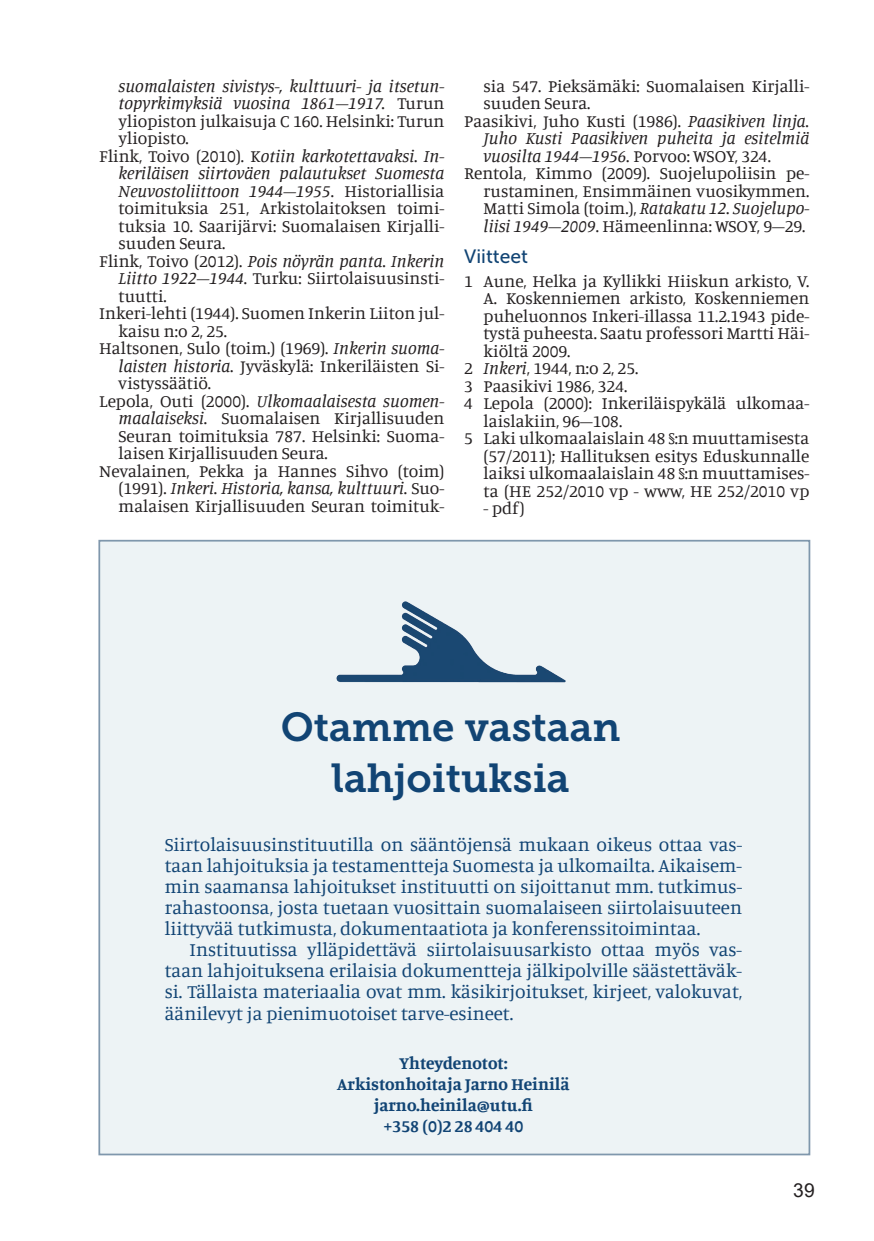
<style>
.page{position:relative;width:874px;height:1241px;background:#fff}
.page>*{position:absolute;margin:0;border:0;box-sizing:border-box;transform-origin:0 0}
.t1{font:40.25px/50.8px "Museo Slab 700";color:#114474;text-align:center}
.t2{font:19.25px/21px "Manuale";color:#114474;text-align:justify}
.t3{font:19.25px "Museo Sans 500";color:#114474}
.t4{font:19.25px "Arial";color:#231f20}
.t5{font:17.5px "Manuale";color:#231f20}
.t6{font:italic 17.5px "Manuale";color:#231f20}
.t7{font:700 17.5px/21px "Manuale";color:#114474;text-align:center}
.s1{font-style:normal}
.s2{font-style:italic}
</style>
<div class="page">
<div style="left:98px;top:539px;width:711px;height:616px;background:#edf3f5;border:2px solid #7f97ac"></div>
<img style="left:336px;top:601px;width:230px;height:82px">
<p class="t6" style="left:118px;top:74px;width:327px">suomalaisten sivistys-, kulttuuri- ja itsetun-</p>
<p class="t6" style="left:118px;top:92px;width:327px">topyrkimyksiä vuosina 1861–1917. <span class="s1">Turun</span></p>
<p class="t5" style="left:118px;top:109px;width:327px">yliopiston julkaisuja C 160. Helsinki: Turun</p>
<p class="t5" style="left:118px;top:127px;width:72px">yliopisto.</p>
<p class="t6" style="left:99px;top:144px;width:346px"><span class="s1">Flink, Toivo (2010). K</span>otiin karkotettavaksi. In-</p>
<p class="t6" style="left:118px;top:162px;width:327px">keriläisen siirtoväen palautukset Suomesta</p>
<p class="t6" style="left:118px;top:179px;width:327px">Neuvostoliittoon 1944–1955<span class="s1">. Historiallisia</span></p>
<p class="t5" style="left:118px;top:197px;width:327px">toimituksia 251, Arkistolaitoksen toimi-</p>
<p class="t5" style="left:118px;top:214px;width:327px">tuksia 10. Saarijärvi: Suomalaisen Kirjalli-</p>
<p class="t5" style="left:118px;top:232px;width:108px">suuden Seura.</p>
<p class="t6" style="left:99px;top:249px;width:346px"><span class="s1">Flink, Toivo (2012).</span> Pois nöyrän panta. Inkerin</p>
<p class="t5" style="left:118px;top:267px;width:327px"><span class="s2">Liitto 1922–1944</span>. Turku: Siirtolaisuusinsti-</p>
<p class="t5" style="left:118px;top:284px;width:50px">tuutti.</p>
<p class="t5" style="left:99px;top:302px;width:346px">Inkeri-lehti (1944). Suomen Inkerin Liiton jul-</p>
<p class="t5" style="left:118px;top:319px;width:110px">kaisu n:o 2, 25.</p>
<p class="t5" style="left:99px;top:337px;width:346px">Haltsonen, Sulo (toim.) (1969). <span class="s2">Inkerin suoma-</span></p>
<p class="t5" style="left:118px;top:354px;width:327px"><span class="s2">laisten historia.</span> Jyväskylä: Inkeriläisten Si-</p>
<p class="t5" style="left:118px;top:372px;width:94px">vistyssäätiö.</p>
<p class="t6" style="left:99px;top:389px;width:346px"><span class="s1">Lepola, Outi (2000).</span> Ulkomaalaisesta suomen-</p>
<p class="t5" style="left:118px;top:407px;width:327px"><span class="s2">maalaiseksi.</span> Suomalaisen Kirjallisuuden</p>
<p class="t5" style="left:118px;top:424px;width:327px">Seuran toimituksia 787. Helsinki: Suoma-</p>
<p class="t5" style="left:118px;top:442px;width:211px">laisen Kirjallisuuden Seura.</p>
<p class="t5" style="left:99px;top:459px;width:346px">Nevalainen, Pekka ja Hannes Sihvo (toim)</p>
<p class="t6" style="left:118px;top:477px;width:327px"><span class="s1">(1991).</span> Inkeri. Historia, kansa, kulttuuri. <span class="s1">Suo-</span></p>
<p class="t5" style="left:118px;top:494px;width:327px">malaisen Kirjallisuuden Seuran toimituk-</p>
<p class="t5" style="left:483px;top:74px;width:327px">sia 547. Pieksämäki: Suomalaisen Kirjalli-</p>
<p class="t5" style="left:483px;top:92px;width:108px">suuden Seura.</p>
<p class="t5" style="left:464px;top:109px;width:346px">Paasikivi, Juho Kusti (1986). <span class="s2">Paasikiven linja.</span></p>
<p class="t6" style="left:483px;top:127px;width:327px">Juho Kusti Paasikiven puheita ja esitelmiä</p>
<p class="t6" style="left:483px;top:144px;width:289px">vuosilta 1944–1956. <span class="s1">Porvoo: WSOY, 324.</span></p>
<p class="t5" style="left:464px;top:162px;width:346px">Rentola, Kimmo (2009). Suojelupoliisin pe-</p>
<p class="t5" style="left:483px;top:179px;width:327px">rustaminen, Ensimmäinen vuosikymmen.</p>
<p class="t6" style="left:483px;top:197px;width:327px"><span class="s1">Matti Simola (toim.),</span> Ratakatu 12. Suojelupo-</p>
<p class="t5" style="left:483px;top:214px;width:323px"><span class="s2">liisi 1949–2009</span>. Hämeenlinna: WSOY, 9–29.</p>
<p class="t3" style="left:464px;top:246px;width:65px">Viitteet</p>
<p class="t5" style="left:464px;top:269px;width:346px">1 Aune, Helka ja Kyllikki Hiiskun arkisto, V.</p>
<p class="t5" style="left:483px;top:287px;width:327px">A. Koskenniemen arkisto, Koskenniemen</p>
<p class="t5" style="left:483px;top:304px;width:327px">puheluonnos Inkeri-illassa 11.2.1943 pide-</p>
<p class="t5" style="left:483px;top:322px;width:327px">tystä puheesta. Saatu professori Martti Häi-</p>
<p class="t5" style="left:483px;top:339px;width:88px">kiöltä 2009.</p>
<p class="t5" style="left:464px;top:357px;width:175px">2 <span class="s2">Inkeri</span>, 1944, n:o 2, 25.</p>
<p class="t5" style="left:464px;top:374px;width:164px">3 Paasikivi 1986, 324.</p>
<p class="t5" style="left:464px;top:392px;width:346px">4 Lepola (2000): Inkeriläispykälä ulkomaa-</p>
<p class="t5" style="left:483px;top:409px;width:140px">laislakiin, 96–108.</p>
<p class="t5" style="left:464px;top:427px;width:346px">5 Laki ulkomaalaislain 48 §:n muuttamisesta</p>
<p class="t5" style="left:483px;top:444px;width:327px">(57/2011); Hallituksen esitys Eduskunnalle</p>
<p class="t5" style="left:483px;top:462px;width:327px">laiksi ulkomaalaislain 48 §:n muuttamises-</p>
<p class="t5" style="left:483px;top:479px;width:327px">ta (HE 252/2010 vp - www, HE 252/2010 vp</p>
<p class="t5" style="left:483px;top:497px;width:42px">- pdf)</p>
<h1 class="t1" style="left:280px;top:702px;width:341px">Otamme vastaan lahjoituksia</h1>
<p class="t2" style="left:165px;top:833px;width:578px">Siirtolaisuusinstituutilla on sääntöjensä mukaan oikeus ottaa vas&shy;taan lahjoituksia ja testamentteja Suomesta ja ulkomailta. Aikaisem&shy;min saamansa lahjoitukset instituutti on sijoittanut mm. tutkimus&shy;rahastoonsa, josta tuetaan vuosittain suomalaiseen siirtolaisuuteen liittyvää tutkimusta, dokumentaatiota ja konferenssitoimintaa.</p>
<p class="t2" style="left:165px;top:938px;width:578px;text-indent:25px">Instituutissa ylläpidettävä siirtolaisuusarkisto ottaa myös vas&shy;taan lahjoituksena erilaisia dokumentteja jälkipolville säästettäväk&shy;si. Tällaista materiaalia ovat mm. käsikirjoitukset, kirjeet, valokuvat, äänilevyt ja pienimuotoiset tarve-esineet.</p>
<p class="t7" style="left:337px;top:1051px;width:234px">Yhteydenotot:<br>Arkistonhoitaja Jarno Heinilä jarno.heinila@utu.fi<br>+358 (0)2 28 404 40</p>
<p class="t4" style="left:792px;top:1176px;width:23px">39</p>
</div>
